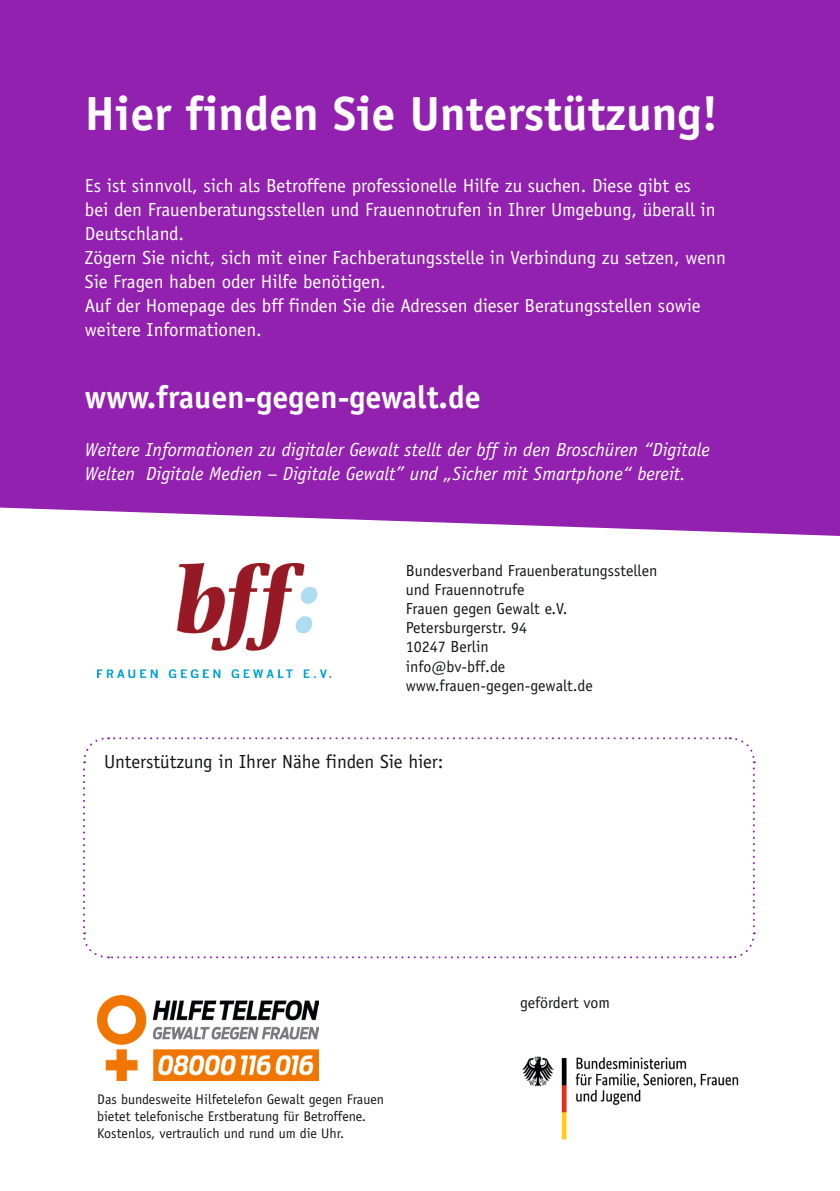
<style>
.page{position:relative;width:840px;height:1191px;background:#fff}
.page>*{position:absolute;margin:0;border:0;box-sizing:border-box;transform-origin:0 0}
.t1{font:700 48px "Officina Sans";color:#fff}
.t2{font:700 32px "Officina Sans";color:#fff}
.t3{font:19px/24px "Officina Sans";color:#fff}
.t4{font:italic 19px/24px "Officina Sans";color:#fff}
.t5{font:19px "Officina Sans";color:#151616}
.t6{font:16px/19.2px "Officina Sans";color:#151616}
.t7{font:14px/16.8px "Officina Sans";color:#151616}
</style>
<div class="page">
<div style="left:0;top:0;width:839px;height:536px;background:#9221af"></div>
<svg style="left:83px;top:737px;width:672px;height:222px"></svg>
<img style="left:97px;top:563px;width:233px;height:114px">
<img style="left:97px;top:995px;width:221px;height:86px">
<img style="left:522px;top:1056px;width:217px;height:84px">
<h1 class="t1" style="left:85px;top:83px;width:634px">Hier finden Sie Unterstützung!</h1>
<p class="t3" style="left:85px;top:174px;width:642px">Es ist sinnvoll, sich als Betroffene professionelle Hilfe zu suchen. Diese gibt es<br>bei den Frauenberatungsstellen und Frauennotrufen in Ihrer Umgebung, überall in Deutschland.<br>Zögern Sie nicht, sich mit einer Fachberatungsstelle in Verbindung zu setzen, wenn Sie Fragen haben oder Hilfe benötigen.<br>Auf der Homepage des bff finden Sie die Adressen dieser Beratungsstellen sowie weitere Informationen.</p>
<h2 class="t2" style="left:85px;top:377px;width:397px">www.frauen-gegen-gewalt.de</h2>
<p class="t4" style="left:85px;top:438px;width:626px">Weitere Informationen zu digitaler Gewalt stellt der bff in den Broschüren “Digitale<br>Welten Digitale Medien – Digitale Gewalt” und „Sicher mit Smartphone“ bereit.</p>
<p class="t6" style="left:405px;top:560px;width:253px">Bundesverband Frauenberatungsstellen und Frauennotrufe<br>Frauen gegen Gewalt e.V.<br>Petersburgerstr. 94<br>10247 Berlin<br>info@bv-bff.de www.frauen-gegen-gewalt.de</p>
<p class="t5" style="left:104px;top:750px;width:341px">Unterstützung in Ihrer Nähe finden Sie hier:</p>
<p class="t7" style="left:97px;top:1091px;width:288px">Das bundesweite Hilfetelefon Gewalt gegen Frauen bietet telefonische Erstberatung für Betroffene.<br>Kostenlos, vertraulich und rund um die Uhr.</p>
<p class="t6" style="left:519px;top:993px;width:91px">gefördert vom</p>
</div>
